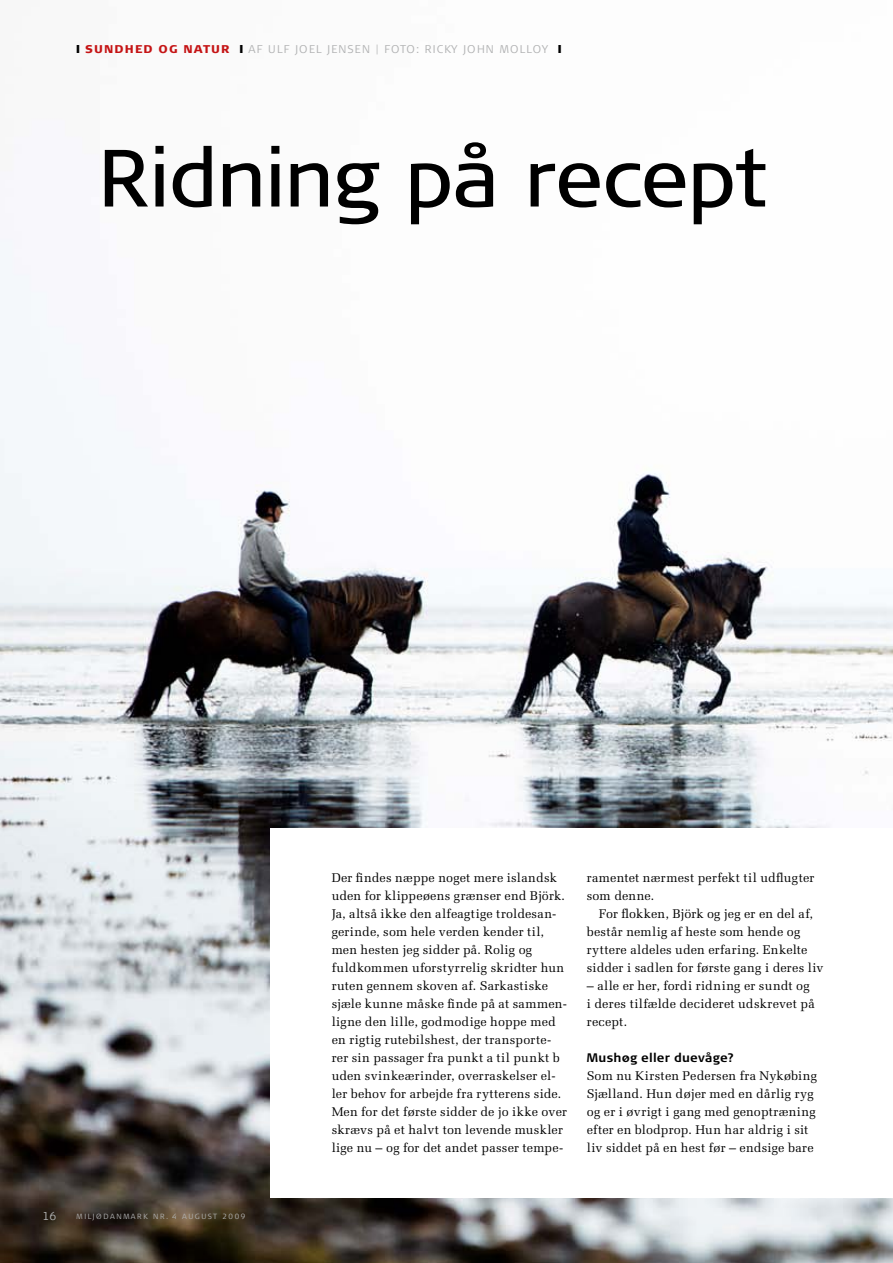
<style>
.page{position:relative;width:893px;height:1263px;background:#fff}
.page>*{position:absolute;margin:0;border:0;box-sizing:border-box;transform-origin:0 0}
.t1{font:80.85px "Signa Normal";letter-spacing:-.015em;color:#000}
.t2{font:12.6px/18px "Melior";letter-spacing:.015em;color:#000}
.t3{font:700 12.3px "Signa Normal";letter-spacing:.02em;color:#000}
.t4{font:300 11.25px "Signa Normal";letter-spacing:.1em;color:#b1b2b3}
.t5{font:900 11.25px "Signa Normal";letter-spacing:.1em;color:#c51415}
.t6{font:300 11.25px "Signa Column";color:#b1b2b3}
.t7{font:300 7.5px "Signa Normal";letter-spacing:.2em;color:#b1b2b3}
.t8{font:300 7.5px "Signa Column";color:#b1b2b3}
.s1{font-family:"Signa Column"}
</style>
<div class="page">
<img style="left:0;top:240px;width:893px;height:1023px">
<div style="left:270px;top:828px;width:623px;height:369px;background:#fff"></div>
<p class="t5" style="left:85px;top:42px;width:143px">SUN DHED OG NATUR</p>
<p class="t4" style="left:248px;top:43px;width:152px">AF ULF JO EL JENSEN | FOTO</p>
<p class="t4" style="left:416px;top:43px;width:56px">: RICKY JOH</p>
<p class="t4" style="left:486px;top:43px;width:64px">N MOLLOY</p>
<h1 class="t1" style="left:98px;top:132px;width:671px">Ridning på recept</h1>
<p class="t6" style="left:43px;top:1209px;width:15px">16</p>
<p class="t7" style="left:77px;top:1212px;width:119px">MILJØDANMARK NR. <span class="s1">4 AUGUST</span></p>
<p class="t8" style="left:223px;top:1212px;width:24px">2009</p>
<p class="t2" style="left:332px;top:869px;width:237px">Der findes næppe noget mere islandsk uden for klippeøens grænser end Björk.<br>Ja, altså ikke den alfeagtige troldesan&shy;gerinde, som hele verden kender til, men hesten jeg sidder på. Rolig og fuldkommen uforstyrrelig skridter hun ruten gennem skoven af. Sarkastiske sjæle kunne måske finde på at sammen&shy;ligne den lille, godmodige hoppe med en rigtig rutebilshest, der transporte&shy;rer sin passager fra punkt a til punkt b uden svinkeærinder, overraskelser el&shy;ler behov for arbejde fra rytterens side.<br>Men for det første sidder de jo ikke over skrævs på et halvt ton levende muskler lige nu – og for det andet passer tempe-</p>
<p class="t2" style="left:587px;top:869px;width:229px">ramentet nærmest perfekt til udflugter som denne.</p>
<p class="t2" style="left:587px;top:905px;width:238px;text-indent:12px">For flokken, Björk og jeg er en del af, består nemlig af heste som hende og ryttere aldeles uden erfaring. Enkelte sidder i sadlen for første gang i deres liv</p>
<p class="t2" style="left:587px;top:977px;width:229px">– alle er her, fordi ridning er sundt og i deres tilfælde decideret udskrevet på recept.</p>
<p class="t3" style="left:587px;top:1051px;width:149px">Mushøg eller duevåge?</p>
<p class="t2" style="left:587px;top:1067px;width:232px">Som nu Kirsten Pedersen fra Nykøbing Sjælland. Hun døjer med en dårlig ryg og er i øvrigt i gang med genoptræning efter en blodprop. Hun har aldrig i sit liv siddet på en hest før – endsige bare</p>
</div>
